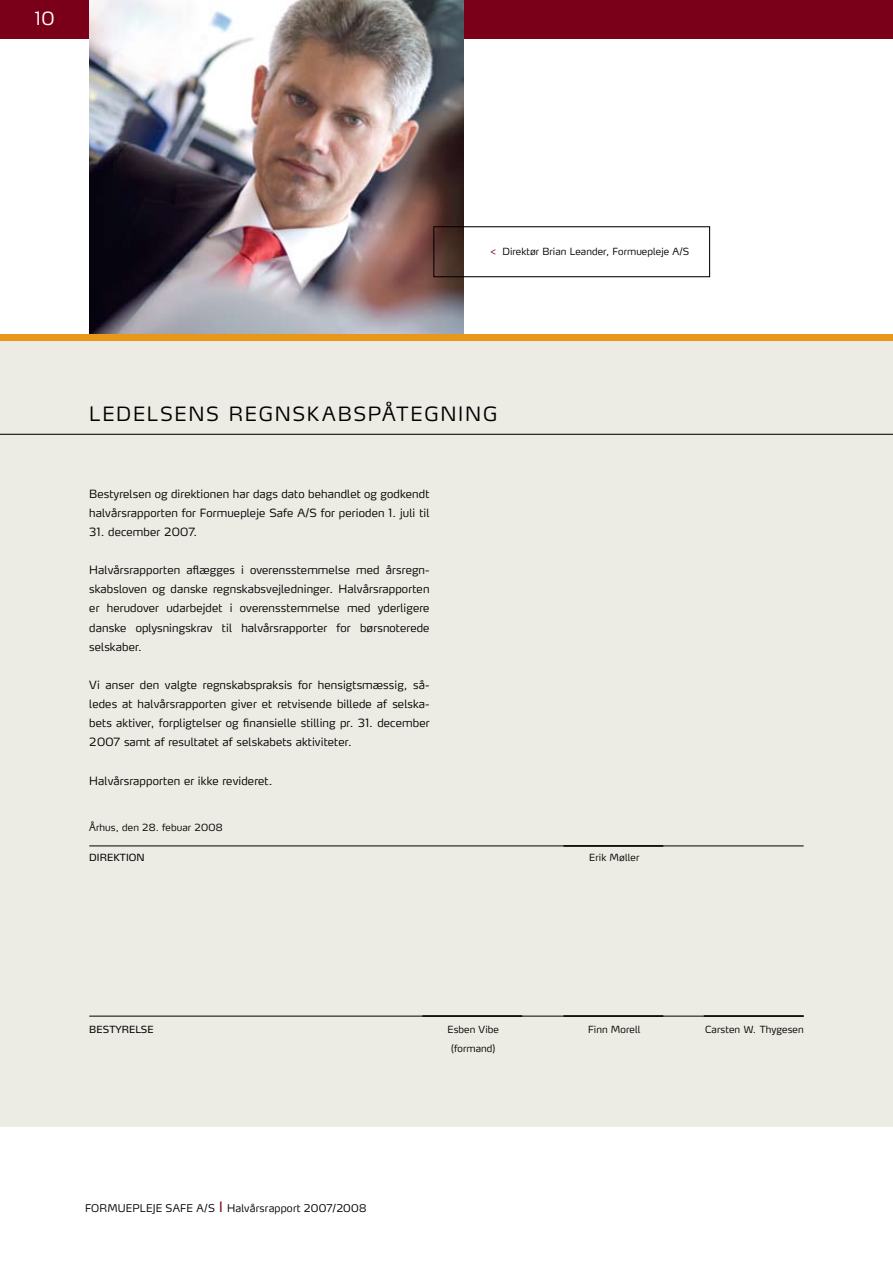
<style>
.page{position:relative;width:893px;height:1263px;background:#fff}
.page>*{position:absolute;margin:0;border:0;box-sizing:border-box;transform-origin:0 0}
.t1{font:300 19.5px "Max LF";letter-spacing:.09em;color:#000}
.t2{font:300 18px "Max LF";color:#fff}
.t3{font:300 11.25px/19.2px "Max LF";letter-spacing:.01em;color:#000;text-align:justify}
.t4{font:300 10.5px "Max LF";letter-spacing:.015em;color:#000}
.t5{font:300 9.75px "Max LF";letter-spacing:.01em;color:#000}
.t6{font:9.75px "Max LF";letter-spacing:.01em;color:#000}
.s1{color:#790018}
.s2{font-family:"Frutiger";font-weight:400;font-stretch:condensed;font-size:15px;color:#790018}
</style>
<div class="page">
<div style="left:0;top:0;width:893px;height:38px;background:#790018"></div>
<div style="left:0;top:340px;width:893px;height:787px;background:#ecebe4"></div>
<div style="left:0;top:334px;width:893px;height:6px;background:#e89719"></div>
<hr style="left:0;top:434px;width:893px;height:1px;background:#000">
<img style="left:89px;top:0;width:374px;height:334px">
<div style="left:433px;top:226px;width:277px;height:51px;border:1px solid #000"></div>
<hr style="left:89px;top:846px;width:715px;height:1px;background:#000">
<hr style="left:89px;top:1016px;width:715px;height:1px;background:#000">
<hr style="left:704px;top:1015px;width:100px;height:2px;background:#000">
<hr style="left:563px;top:1015px;width:100px;height:2px;background:#000">
<hr style="left:563px;top:845px;width:100px;height:2px;background:#000">
<hr style="left:422px;top:1015px;width:100px;height:2px;background:#000">
<h2 class="t2" style="left:35px;top:7px;width:21px">10</h2>
<p class="t5" style="left:490px;top:245px;width:200px"><span class="s1">&lt;</span> Direktør Brian Leander, Formuepleje A/S</p>
<h1 class="t1" style="left:89px;top:402px;width:114px">Ledelsens</h1>
<h1 class="t1" style="left:229px;top:402px;width:46px">regnsk</h1>
<h1 class="t1" style="left:322px;top:402px;width:118px">abspåtegning</h1>
<p class="t3" style="left:89px;top:484px;width:342px">Bestyrelsen og direktionen har dags dato behandlet og godkendt halvårsrapporten for Formuepleje Safe A/S for perioden 1. juli til</p>
<p class="t3" style="left:89px;top:522px;width:109px">31. december 2007.</p>
<p class="t3" style="left:89px;top:560px;width:342px">Halvårsrapporten aflægges i overensstemmelse med årsregn&shy;skabsloven og danske regnskabsvejledninger. Halvårsrapporten er herudover udarbejdet i overensstemmelse med yderligere danske oplysningskrav til halvårsrapporter for børsnoterede selskaber.</p>
<p class="t3" style="left:89px;top:675px;width:342px">Vi anser den valgte regnskabspraksis for hensigtsmæssig, så&shy;ledes at halvårsrapporten giver et retvisende billede af selska&shy;bets aktiver, forpligtelser og finansielle stilling pr. 31. december 2007 samt af resultatet af selskabets aktiviteter.</p>
<p class="t3" style="left:89px;top:771px;width:185px">Halvårsrapporten er ikke revideret.</p>
<p class="t5" style="left:89px;top:821px;width:135px">Århus, den 28. febuar 2008</p>
<p class="t6" style="left:89px;top:851px;width:57px">DIREKTION</p>
<p class="t5" style="left:589px;top:851px;width:52px">Erik Møller</p>
<p class="t6" style="left:89px;top:1024px;width:66px">BESTYRELSE</p>
<p class="t5" style="left:447px;top:1024px;width:53px">Esben Vibe</p>
<p class="t5" style="left:588px;top:1024px;width:54px">Finn Morell</p>
<p class="t5" style="left:705px;top:1024px;width:100px">Carsten W. Thygesen</p>
<p class="t5" style="left:451px;top:1043px;width:46px">(formand)</p>
<p class="t4" style="left:85px;top:1201px;width:283px">Formuepleje Safe A/S <span class="s2">I</span> Halvårsrapport 2007/2008</p>
</div>
